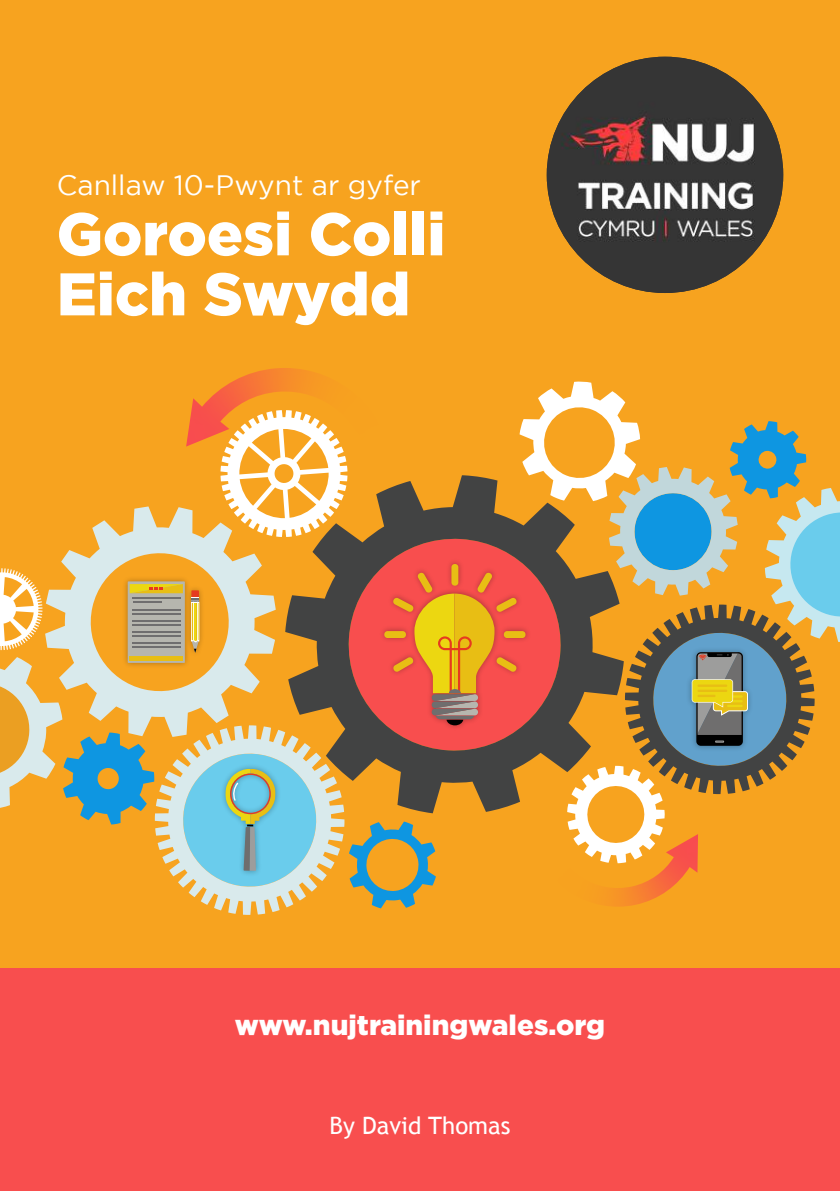
<style>
.page{position:relative;width:840px;height:1191px;background:#fff}
.page>*{position:absolute;margin:0;border:0;box-sizing:border-box;transform-origin:0 0}
.t1{font:900 60px/60px "Gotham";color:#fff}
.t2{font:900 28px "Gotham";color:#fff}
.t3{font:28px "Gotham";color:#fff}
.t4{font:24px "Trebuchet MS";color:#fff}
</style>
<div class="page">
<div style="left:0;top:0;width:839px;height:968px;background:#f7a31f"></div>
<div style="left:0;top:968px;width:839px;height:223px;background:#f84e4e"></div>
<img style="left:546px;top:57px;width:236px;height:236px;border-radius:118px">
<svg style="left:0;top:368px;width:839px;height:547px"></svg>
<hr style="left:697px;top:684px;width:29px;height:3px;background:#e8be14">
<hr style="left:697px;top:689px;width:29px;height:3px;background:#e8be14">
<hr style="left:697px;top:694px;width:18px;height:3px;background:#e8be14">
<p class="t3" style="left:57px;top:170px;width:365px">Canllaw 10-Pwynt ar gyfer</p>
<h1 class="t1" style="left:57px;top:202px;width:390px">Goroesi Colli<br>Eich Swydd</h1>
<p class="t2" style="left:235px;top:1008px;width:371px">www.nujtrainingwales.org</p>
<p class="t4" style="left:329px;top:1111px;width:182px">By David Thomas</p>
</div>
